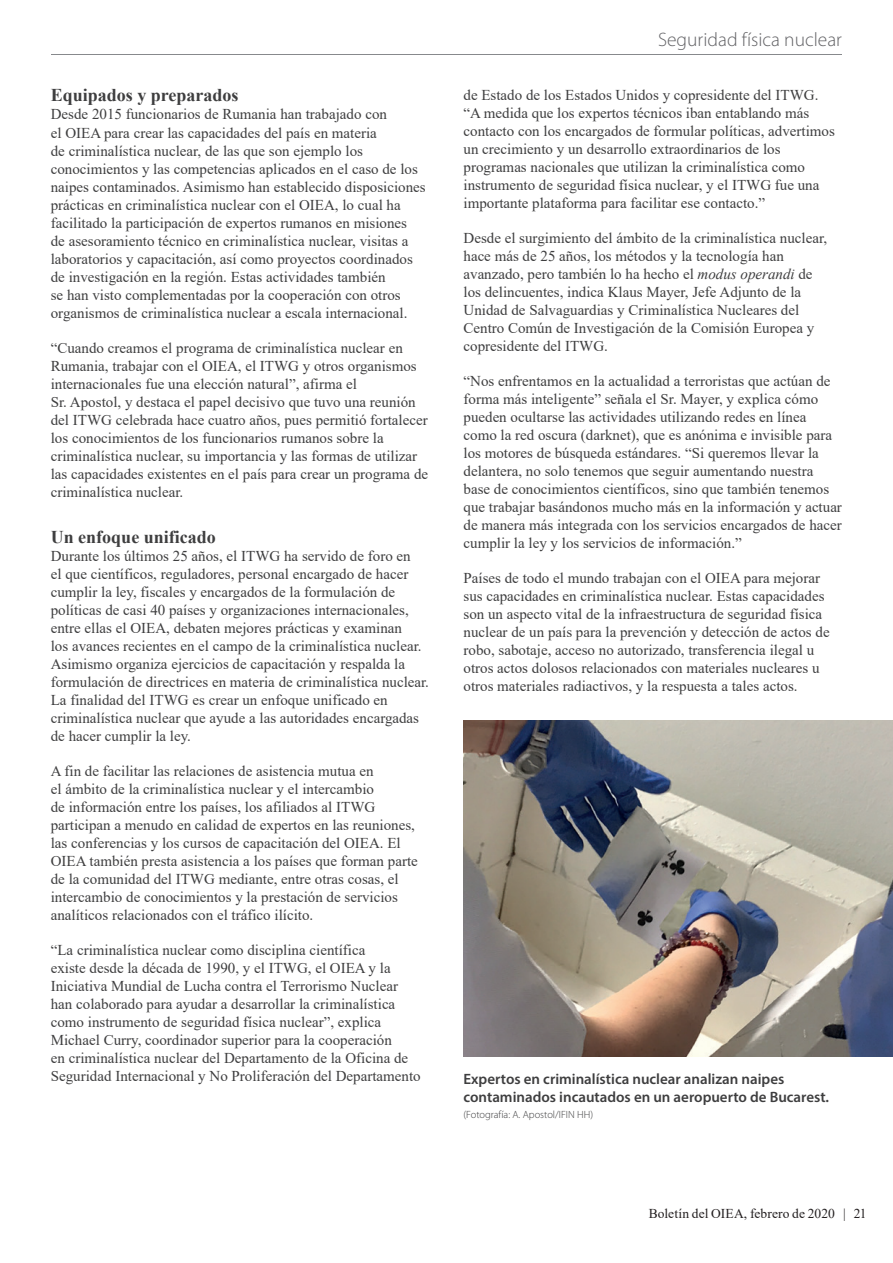
<style>
.page{position:relative;width:893px;height:1263px;background:#fff}
.page>*{position:absolute;margin:0;border:0;box-sizing:border-box;transform-origin:0 0}
.t1{font:300 19.5px "Myriad Pro";color:#636366}
.t2{font:700 18px "Times New Roman";color:#3e3e3f}
.t3{font:15px/18px "Times New Roman";color:#3e3e3f}
.t4{font:600 15px/18px "Myriad Pro";color:#3e3e3f}
.t5{font:13.5px "Times New Roman";letter-spacing:.005em;color:#231f20}
.t6{font:300 10.5px "Myriad Pro";color:#3e3e3f}
.s1{font-style:italic}
</style>
<div class="page">
<img style="left:463px;top:720px;width:430px;height:337px">
<hr style="left:51px;top:54px;width:791px;height:1px;background:#87898c">
<p class="t2" style="left:51px;top:82px;width:189px">Equipados y preparados</p>
<p class="t3" style="left:51px;top:105px;width:376px">Desde 2015 funcionarios de Rumania han trabajado con<br>el OIEA para crear las capacidades del país en materia<br>de criminalística nuclear, de las que son ejemplo los conocimientos y las competencias aplicados en el caso de los naipes contaminados. Asimismo han establecido disposiciones prácticas en criminalística nuclear con el OIEA, lo cual ha facilitado la participación de expertos rumanos en misiones<br>de asesoramiento técnico en criminalística nuclear, visitas a laboratorios y capacitación, así como proyectos coordinados de investigación en la región. Estas actividades también<br>se han visto complementadas por la cooperación con otros organismos de criminalística nuclear a escala internacional.</p>
<p class="t3" style="left:51px;top:338px;width:379px">“Cuando creamos el programa de criminalística nuclear en Rumania, trabajar con el OIEA, el ITWG y otros organismos internacionales fue una elección natural”, afirma el<br>Sr. Apostol, y destaca el papel decisivo que tuvo una reunión del ITWG celebrada hace cuatro años, pues permitió fortalecer los conocimientos de los funcionarios rumanos sobre la criminalística nuclear, su importancia y las formas de utilizar las capacidades existentes en el país para crear un programa de criminalística nuclear.</p>
<p class="t2" style="left:51px;top:524px;width:167px">Un enfoque unificado</p>
<p class="t3" style="left:51px;top:547px;width:380px">Durante los últimos 25 años, el ITWG ha servido de foro en<br>el que científicos, reguladores, personal encargado de hacer cumplir la ley, fiscales y encargados de la formulación de políticas de casi 40 países y organizaciones internacionales, entre ellas el OIEA, debaten mejores prácticas y examinan<br>los avances recientes en el campo de la criminalística nuclear.<br>Asimismo organiza ejercicios de capacitación y respalda la formulación de directrices en materia de criminalística nuclear.<br>La finalidad del ITWG es crear un enfoque unificado en criminalística nuclear que ayude a las autoridades encargadas de hacer cumplir la ley.</p>
<p class="t3" style="left:51px;top:762px;width:369px">A fin de facilitar las relaciones de asistencia mutua en<br>el ámbito de la criminalística nuclear y el intercambio<br>de información entre los países, los afiliados al ITWG participan a menudo en calidad de expertos en las reuniones, las conferencias y los cursos de capacitación del OIEA. El OIEA también presta asistencia a los países que forman parte de la comunidad del ITWG mediante, entre otras cosas, el intercambio de conocimientos y la prestación de servicios analíticos relacionados con el tráfico ilícito.</p>
<p class="t3" style="left:51px;top:941px;width:371px">“La criminalística nuclear como disciplina científica<br>existe desde la década de 1990, y el ITWG, el OIEA y la Iniciativa Mundial de Lucha contra el Terrorismo Nuclear han colaborado para ayudar a desarrollar la criminalística como instrumento de seguridad física nuclear”, explica Michael Curry, coordinador superior para la cooperación<br>en criminalística nuclear del Departamento de la Oficina de Seguridad Internacional y No Proliferación del Departamento</p>
<h1 class="t1" style="left:658px;top:28px;width:185px">Seguridad física nuclear</h1>
<p class="t3" style="left:463px;top:85px;width:373px">de Estado de los Estados Unidos y copresidente del ITWG. “A medida que los expertos técnicos iban entablando más contacto con los encargados de formular políticas, advertimos un crecimiento y un desarrollo extraordinarios de los programas nacionales que utilizan la criminalística como instrumento de seguridad física nuclear, y el ITWG fue una importante plataforma para facilitar ese contacto.”</p>
<p class="t3" style="left:463px;top:228px;width:365px">Desde el surgimiento del ámbito de la criminalística nuclear, hace más de 25 años, los métodos y la tecnología han avanzado, pero también lo ha hecho el <span class="s1">modus operandi</span> de los delincuentes, indica Klaus Mayer, Jefe Adjunto de la Unidad de Salvaguardias y Criminalística Nucleares del Centro Común de Investigación de la Comisión Europea y copresidente del ITWG.</p>
<p class="t3" style="left:463px;top:371px;width:380px">“Nos enfrentamos en la actualidad a terroristas que actúan de forma más inteligente” señala el Sr. Mayer, y explica cómo pueden ocultarse las actividades utilizando redes en línea como la red oscura (darknet), que es anónima e invisible para los motores de búsqueda estándares. “Si queremos llevar la delantera, no solo tenemos que seguir aumentando nuestra base de conocimientos científicos, sino que también tenemos que trabajar basándonos mucho más en la información y actuar de manera más integrada con los servicios encargados de hacer cumplir la ley y los servicios de información.”</p>
<p class="t3" style="left:463px;top:568px;width:368px">Países de todo el mundo trabajan con el OIEA para mejorar sus capacidades en criminalística nuclear. Estas capacidades son un aspecto vital de la infraestructura de seguridad física nuclear de un país para la prevención y detección de actos de robo, sabotaje, acceso no autorizado, transferencia ilegal u otros actos dolosos relacionados con materiales nucleares u otros materiales radiactivos, y la respuesta a tales actos.</p>
<p class="t4" style="left:463px;top:1069px;width:367px">Expertos en criminalística nuclear analizan naipes contaminados incautados en un aeropuerto de Bucarest.</p>
<p class="t6" style="left:463px;top:1108px;width:131px">(Fotografía: A. Apostol/IFIN HH)</p>
<p class="t5" style="left:649px;top:1204px;width:219px">Boletín del OIEA, febrero de 2020 | 21</p>
</div>
